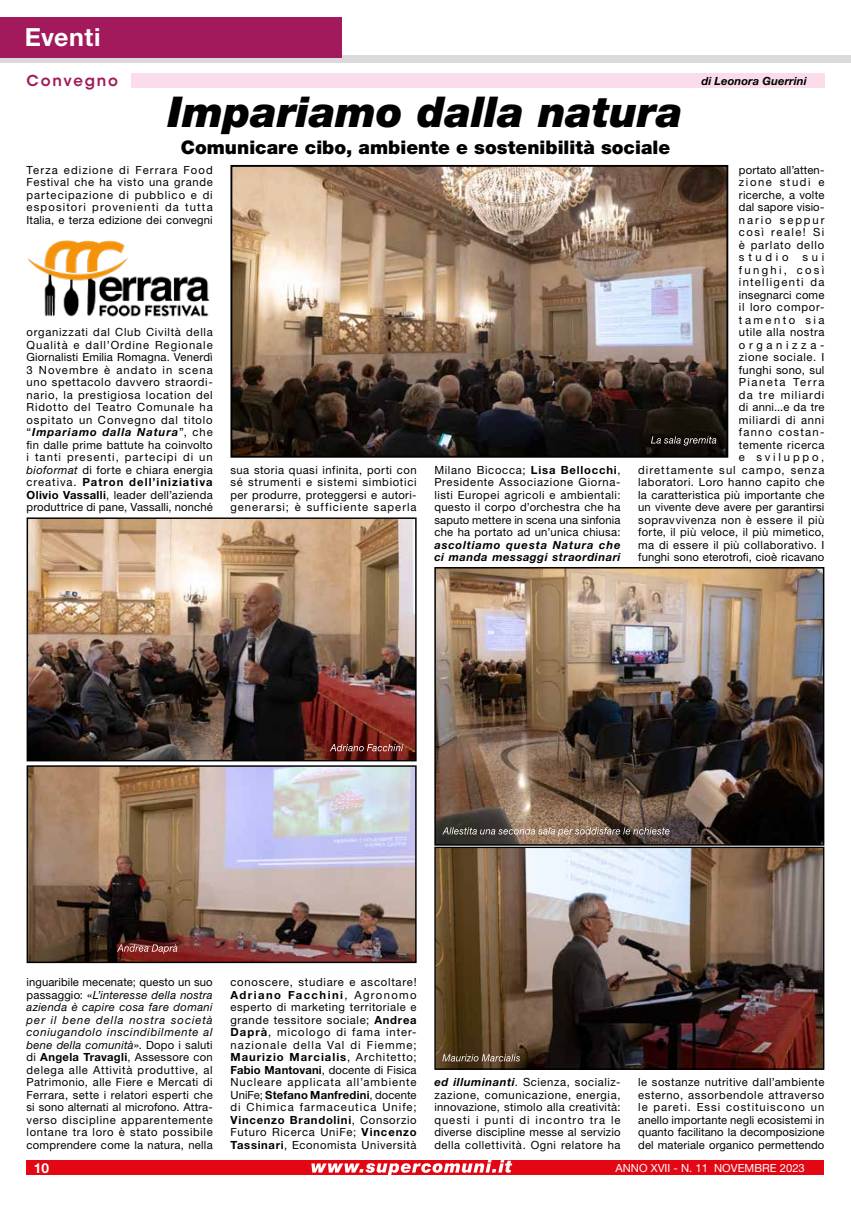
<style>
.page{position:relative;width:851px;height:1205px;background:#fff}
.page>*{position:absolute;margin:0;border:0;box-sizing:border-box;transform-origin:0 0}
.t1{font:italic 900 42.5px "Helvetica Neue LT Std";letter-spacing:-.005em;color:#000}
.t2{font:700 25px "Helvetica Neue LT Std";letter-spacing:.02em;color:#fff}
.t3{font:900 18.75px "Helvetica Neue LT Std";color:#000}
.t4{font:600 15px "ITC Avant Garde Std";letter-spacing:.12em;color:#a21a5b}
.t5{font:700 13.75px "Helvetica Neue LT Std";color:#fff}
.t6{font:11.25px/12.5px "Helvetica Neue LT Std";letter-spacing:.035em;color:#000;text-align:justify}
.t7{font:italic 700 11.25px/12.5px "Helvetica Neue LT Std";letter-spacing:.045em;color:#000}
.t8{font:11.25px "Helvetica Neue LT Std";color:#fff}
.t9{font:italic 700 11.25px "Helvetica Neue LT Std";letter-spacing:.015em;color:#000}
.s1{font-weight:700;font-style:italic}
.s2{font-style:italic}
.s3{font-weight:700}
</style>
<div class="page">
<div style="left:27px;top:1160px;width:797px;height:15px;background:#e30613"></div>
<svg style="left:311px;top:1160px;width:201px;height:15px"></svg>
<div style="left:0;top:55px;width:850px;height:7px;background:#dadada"></div>
<div style="left:0;top:17px;width:342px;height:41px;background:#a21a5b"></div>
<div style="left:72px;top:74px;width:752px;height:14px;background:#fadceb"></div>
<div style="left:19px;top:72px;width:111px;height:19px;background:#fff"></div>
<img style="left:29px;top:519px;width:385px;height:240px">
<div style="left:27px;top:517px;width:389px;height:244px;border:1px solid #000"></div>
<img style="left:29px;top:767px;width:385px;height:194px">
<div style="left:27px;top:765px;width:389px;height:198px;border:1px solid #000"></div>
<img style="left:27px;top:240px;width:182px;height:77px">
<img style="left:233px;top:168px;width:492px;height:287px">
<div style="left:230px;top:165px;width:498px;height:293px;border:2px solid #000"></div>
<img style="left:436px;top:569px;width:386px;height:274px">
<div style="left:434px;top:567px;width:390px;height:278px;border:1px solid #000"></div>
<img style="left:436px;top:849px;width:386px;height:218px">
<div style="left:434px;top:847px;width:390px;height:222px;border:1px solid #000"></div>
<svg style="left:442px;top:1054px;width:78px;height:7px"></svg>
<svg style="left:651px;top:436px;width:65px;height:9px"></svg>
<svg style="left:442px;top:827px;width:227px;height:9px;background:#84776d"></svg>
<svg style="left:117px;top:944px;width:60px;height:9px"></svg>
<svg style="left:330px;top:744px;width:73px;height:7px"></svg>
<h2 class="t2" style="left:25px;top:22px;width:77px">Eventi</h2>
<h3 class="t4" style="left:27px;top:71px;width:93px">Convegno</h3>
<p class="t9" style="left:701px;top:74px;width:107px">di Leonora Guerrini</p>
<h1 class="t1" style="left:168px;top:86px;width:516px">Impariamo dalla natura</h1>
<h3 class="t3" style="left:181px;top:136px;width:491px">Comunicare cibo, ambiente e sostenibilità sociale</h3>
<p class="t6" style="left:27px;top:163px;width:188px">Terza edizione di Ferrara Food Festival che ha visto una grande partecipazione di pubblico e di espositori provenienti da tutta Italia, e terza edizione dei convegni</p>
<p class="t6" style="left:638px;top:163px;width:188px;text-align:right">portato all’atten-<br>zione studi e<br>ricerche, a volte<br>dal sapore visio-<br>nario seppur<br>così reale! Si<br>è parlato dello<br>studio sui<br>funghi, così<br>intelligenti da<br>insegnarci come<br>il loro compor-<br>tamento sia<br>utile alla nostra<br>organizza-<br>zione sociale. I<br>funghi sono, sul<br>Pianeta Terra<br>da tre miliardi<br>di anni...e da tre<br>miliardi di anni<br>fanno costan-<br>temente ricerca<br>e sviluppo,<br>direttamente sul campo, senza laboratori. Loro hanno capito che la caratteristica più importante che un vivente deve avere per garantirsi sopravvivenza non è essere il più forte, il più veloce, il più mimetico, ma di essere il più collaborativo. I funghi sono eterotrofi, cioè ricavano</p>
<p class="t6" style="left:27px;top:326px;width:188px">organizzati dal Club Civiltà della Qualità e dall’Ordine Regionale Giornalisti Emilia Romagna. Venerdì 3 Novembre è andato in scena uno spettacolo davvero straordi&shy;nario, la prestigiosa location del Ridotto del Teatro Comunale ha ospitato un Convegno dal titolo “<span class="s1">Impariamo dalla Natura</span>”, che fin dalle prime battute ha coinvolto i tanti presenti, partecipi di un <span class="s2">bioformat</span> di forte e chiara energia creativa. <span class="s3">Patron dell’iniziativa Olivio Vassalli</span>, leader dell’azienda produttrice di pane, Vassalli, nonché</p>
<p class="t6" style="left:230px;top:463px;width:188px">sua storia quasi infinita, porti con sé strumenti e sistemi simbiotici per produrre, proteggersi e autori&shy;generarsi; è sufficiente saperla</p>
<p class="t6" style="left:434px;top:463px;width:188px">Milano Bicocca; <span class="s3">Lisa Bellocchi</span>, Presidente Associazione Giorna&shy;listi Europei agricoli e ambientali: questo il corpo d’orchestra che ha saputo mettere in scena una sinfonia che ha portato ad un’unica chiusa:</p>
<p class="t7" style="left:434px;top:538px;width:188px">ascoltiamo questa Natura che ci manda messaggi straordinari</p>
<p class="t6" style="left:27px;top:976px;width:188px">inguaribile mecenate; questo un suo passaggio: «<span class="s2">L’interesse della nostra azienda è capire cosa fare domani per il bene della nostra società coniugandolo inscindibilmente al bene della comunità</span>». Dopo i saluti di <span class="s3">Angela Travagli</span>, Assessore con delega alle Attività produttive, al Patrimonio, alle Fiere e Mercati di Ferrara, sette i relatori esperti che si sono alternati al microfono. Attra&shy;verso discipline apparentemente lontane tra loro è stato possibile comprendere come la natura, nella</p>
<p class="t6" style="left:230px;top:976px;width:188px">conoscere, studiare e ascoltare!<br><span class="s3">Adriano Facchini</span>, Agronomo esperto di marketing territoriale e grande tessitore sociale; <span class="s3">Andrea Daprà</span>, micologo di fama inter&shy;nazionale della Val di Fiemme; <span class="s3">Maurizio Marcialis</span>, Architetto; <span class="s3">Fabio Mantovani</span>, docente di Fisica Nucleare applicata all’ambiente UniFe; <span class="s3">Stefano Manfredini</span>, docente di Chimica farmaceutica Unife; <span class="s3">Vincenzo Brandolini</span>, Consorzio Futuro Ricerca UniFe; <span class="s3">Vincenzo Tassinari</span>, Economista Università</p>
<p class="t6" style="left:434px;top:1076px;width:188px"><span class="s1">ed illuminanti</span>. Scienza, socializ&shy;zazione, comunicazione, energia, innovazione, stimolo alla creatività: questi i punti di incontro tra le diverse discipline messe al servizio della collettività. Ogni relatore ha</p>
<p class="t6" style="left:638px;top:1076px;width:188px">le sostanze nutritive dall’ambiente esterno, assorbendole attraverso le pareti. Essi costituiscono un anello importante negli ecosistemi in quanto facilitano la decomposizione del materiale organico permettendo</p>
<p class="t5" style="left:34px;top:1159px;width:17px">10</p>
<p class="t8" style="left:615px;top:1161px;width:191px">ANNO XVII - N. 11 NOVEMBRE 2023</p>
</div>
